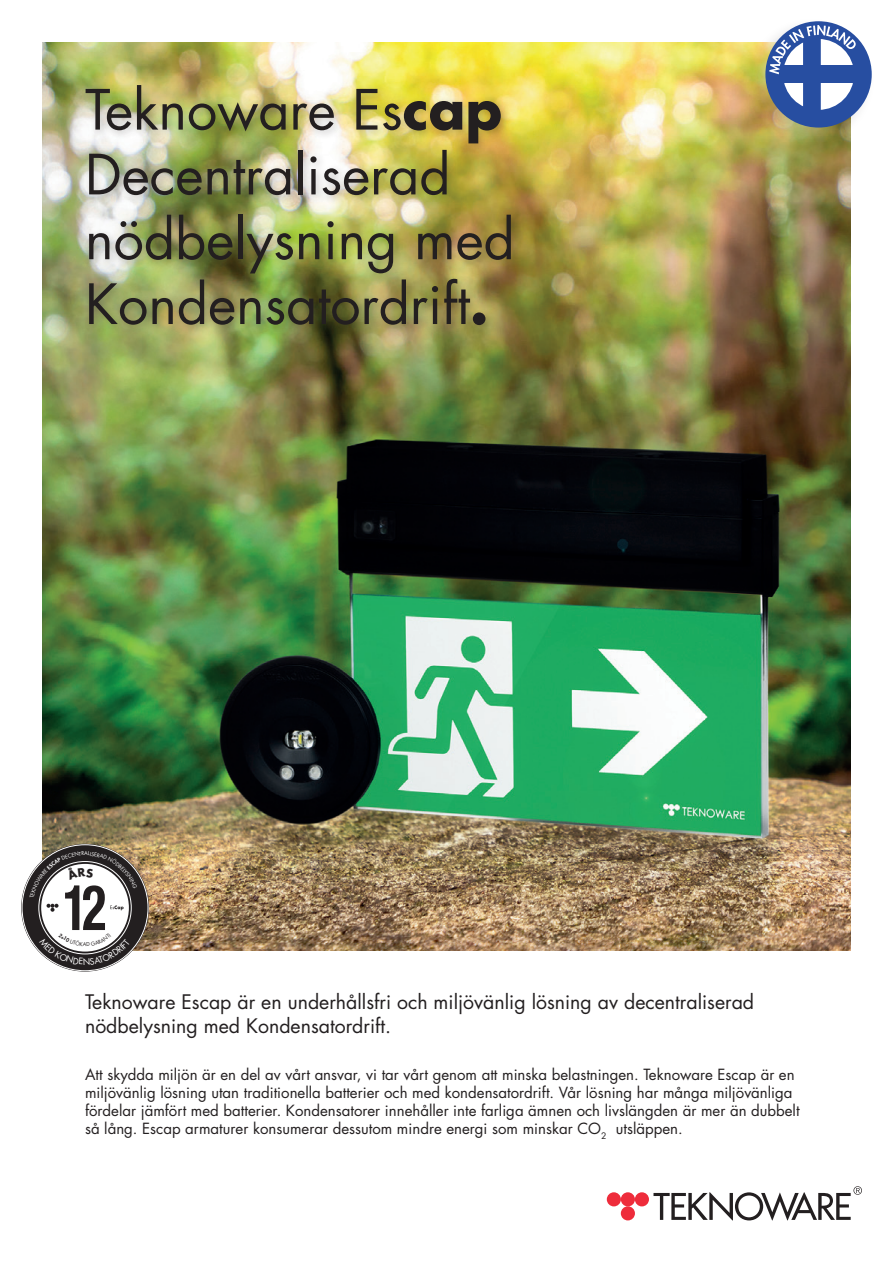
<style>
.page{position:relative;width:893px;height:1263px;background:#fff}
.page>*{position:absolute;margin:0;border:0;box-sizing:border-box;transform-origin:0 0}
.H1_Otsikko_48_48_pt{font:54px/64.8px "Futura Std";color:#231f20}
.t1{font:19.5px/23.4px "Futura Std";color:#231f20}
.t2{font:15px/18px "Futura Std";color:#231f20}
.s1{font-weight:700}
</style>
<div class="page">
<div style="left:607px;top:1192px;width:14px;height:14px;background:#ee2c3b;border-radius:50%"></div>
<div style="left:621px;top:1192px;width:14px;height:14px;background:#ee2c3b;border-radius:50%"></div>
<div style="left:635px;top:1192px;width:14px;height:14px;background:#ee2c3b;border-radius:50%"></div>
<div style="left:621px;top:1206px;width:14px;height:14px;background:#ee2c3b;border-radius:50%"></div>
<svg style="left:653px;top:1186px;width:209px;height:34px"></svg>
<img style="left:43px;top:43px;width:807px;height:907px">
<div style="left:80px;top:80px;width:441px;height:255px;background:#231f20;opacity:.25"></div>
<div style="left:746px;top:17px;width:130px;height:130px;background:#231f20;opacity:.15"></div>
<div style="left:765px;top:21px;width:107px;height:107px;background:#274ea1;border-radius:50%"></div>
<svg style="left:769px;top:25px;width:87px;height:86px"></svg>
<svg style="left:22px;top:844px;width:126px;height:127px"></svg>
<svg style="left:30px;top:851px;width:107px;height:114px"></svg>
<p class="H1_Otsikko_48_48_pt" style="left:85px;top:78px;width:419px">Teknoware Es<span class="s1">cap<br></span>Decentraliserad</p>
<p class="H1_Otsikko_48_48_pt" style="left:85px;top:207px;width:431px">nödbelysning med<br>Kondensatordrift<span class="s1">.</span></p>
<p class="t1" style="left:85px;top:990px;width:671px">Teknoware Escap är en underhållsfri och miljövänlig lösning av decentraliserad nödbelysning med Kondensatordrift.</p>
<p class="t2" style="left:85px;top:1066px;width:716px">Att skydda miljön är en del av vårt ansvar, vi tar vårt genom att minska belastningen. Teknoware Escap är en miljövänlig lösning utan traditionella batterier och med kondensatordrift. Vår lösning har många miljövänliga fördelar jämfört med batterier. Kondensatorer innehåller inte farliga ämnen och livslängden är mer än dubbelt så lång. Escap armaturer konsumerar dessutom mindre energi som minskar CO<sub>2</sub> utsläppen.</p>
</div>
